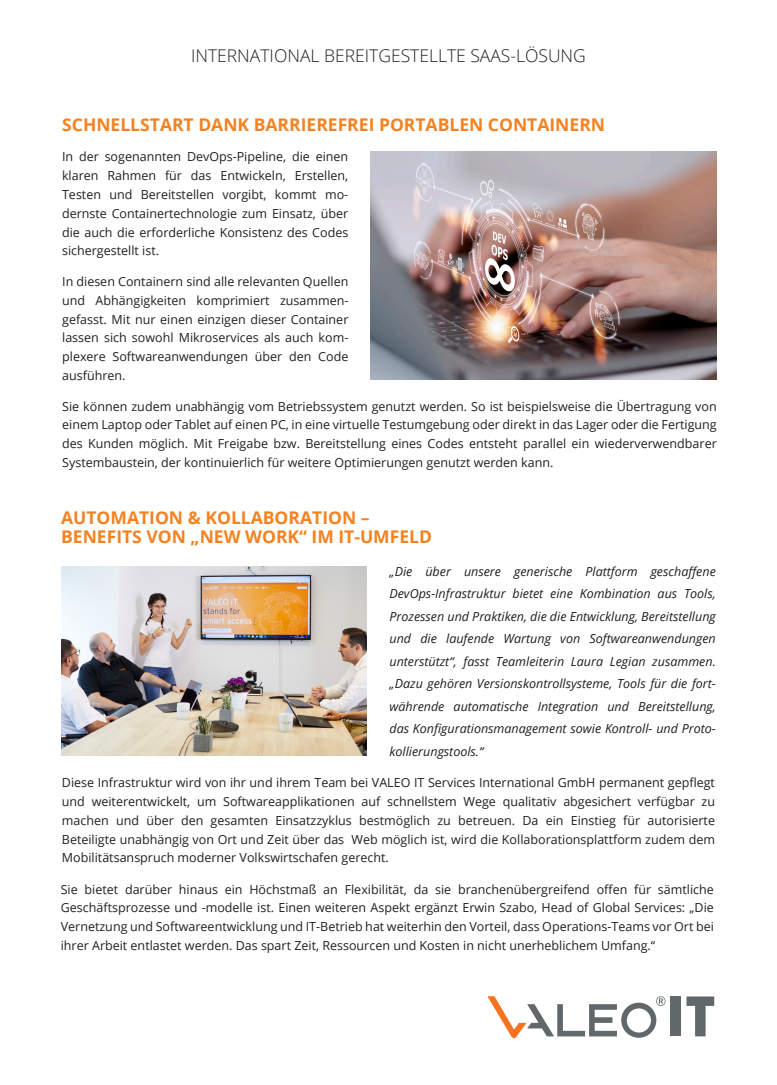
<style>
.page{position:relative;width:777px;height:1085px;background:#fff}
.page>*{position:absolute;margin:0;border:0;box-sizing:border-box;transform-origin:0 0}
.Abschnittstitel_Seit{font:700 17.5px/18.8px "Open Sans";color:#f58220}
.Seitenkopfzeile___sc{font:300 17.5px "Open Sans";color:#231f20}
.Seitentext___schwarz{font:12.5px/18.8px "Open Sans";color:#231f20;text-align:justify}
.Seitentext___schwarz-2{font:italic 12.5px/22.5px "Open Sans";color:#231f20;text-align:justify}
</style>
<div class="page">
<img style="left:371px;top:152px;width:345px;height:228px">
<svg style="left:488px;top:996px;width:226px;height:43px"></svg>
<img style="left:61px;top:566px;width:306px;height:190px">
<p class="Seitenkopfzeile___sc" style="left:191px;top:44px;width:396px">INTERNATIONAL BEREITGESTELLTE SAAS-LÖSUNG</p>
<p class="Abschnittstitel_Seit" style="left:62px;top:115px;width:544px">SCHNELLSTART DANK BARRIEREFREI PORTABLEN CONTAINERN</p>
<p class="Seitentext___schwarz" style="left:62px;top:147px;width:288px">In der sogenannten DevOps-Pipeline, die einen klaren Rahmen für das Entwickeln, Erstellen, Testen und Bereitstellen vorgibt, kommt mo&shy;dernste Containertechnologie zum Einsatz, über die auch die erforderliche Konsistenz des Codes sichergestellt ist.</p>
<p class="Seitentext___schwarz" style="left:62px;top:272px;width:288px">In diesen Containern sind alle relevanten Quellen und Abhängigkeiten komprimiert zusammen&shy;gefasst. Mit nur einen einzigen dieser Container lassen sich sowohl Mikroservices als auch kom&shy;plexere Softwareanwendungen über den Code ausführen.</p>
<p class="Seitentext___schwarz" style="left:62px;top:396px;width:656px">Sie können zudem unabhängig vom Betriebssystem genutzt werden. So ist beispielsweise die Übertragung von einem Laptop oder Tablet auf einen PC, in eine virtuelle Testumgebung oder direkt in das Lager oder die Fertigung des Kunden möglich. Mit Freigabe bzw. Bereitstellung eines Codes entsteht parallel ein wiederverwendbarer Systembaustein, der kontinuierlich für weitere Optimierungen genutzt werden kann.</p>
<p class="Abschnittstitel_Seit" style="left:61px;top:508px;width:372px">AUTOMATION &amp; KOLLABORATION –<br>BENEFITS VON „NEW WORK“ IM IT-UMFELD</p>
<p class="Seitentext___schwarz-2" style="left:389px;top:560px;width:328px">„Die über unsere generische Plattform geschaffene DevOps-Infrastruktur bietet eine Kombination aus Tools, Prozessen und Praktiken, die die Entwicklung, Bereitstellung und die laufende Wartung von Softwareanwendungen unterstützt“, fasst Teamleiterin Laura Legian zusammen. „Dazu gehören Versionskontrollsysteme, Tools für die fort&shy;währende automatische Integration und Bereitstellung, das Konfigurationsmanagement sowie Kontroll- und Proto&shy;kollierungstools.“</p>
<p class="Seitentext___schwarz" style="left:62px;top:773px;width:654px">Diese Infrastruktur wird von ihr und ihrem Team bei VALEO IT Services International GmbH permanent gepflegt und weiterentwickelt, um Softwareapplikationen auf schnellstem Wege qualitativ abgesichert verfügbar zu machen und über den gesamten Einsatzzyklus bestmöglich zu betreuen. Da ein Einstieg für autorisierte Beteiligte unabhängig von Ort und Zeit über das Web möglich ist, wird die Kollaborationsplattform zudem dem Mobilitätsanspruch moderner Volkswirtschafen gerecht.</p>
<p class="Seitentext___schwarz" style="left:61px;top:879px;width:654px">Sie bietet darüber hinaus ein Höchstmaß an Flexibilität, da sie branchenübergreifend offen für sämtliche Geschäftsprozesse und -modelle ist. Einen weiteren Aspekt ergänzt Erwin Szabo, Head of Global Services: „Die Vernetzung und Softwareentwicklung und IT-Betrieb hat weiterhin den Vorteil, dass Operations-Teams vor Ort bei ihrer Arbeit entlastet werden. Das spart Zeit, Ressourcen und Kosten in nicht unerheblichem Umfang.“</p>
</div>
